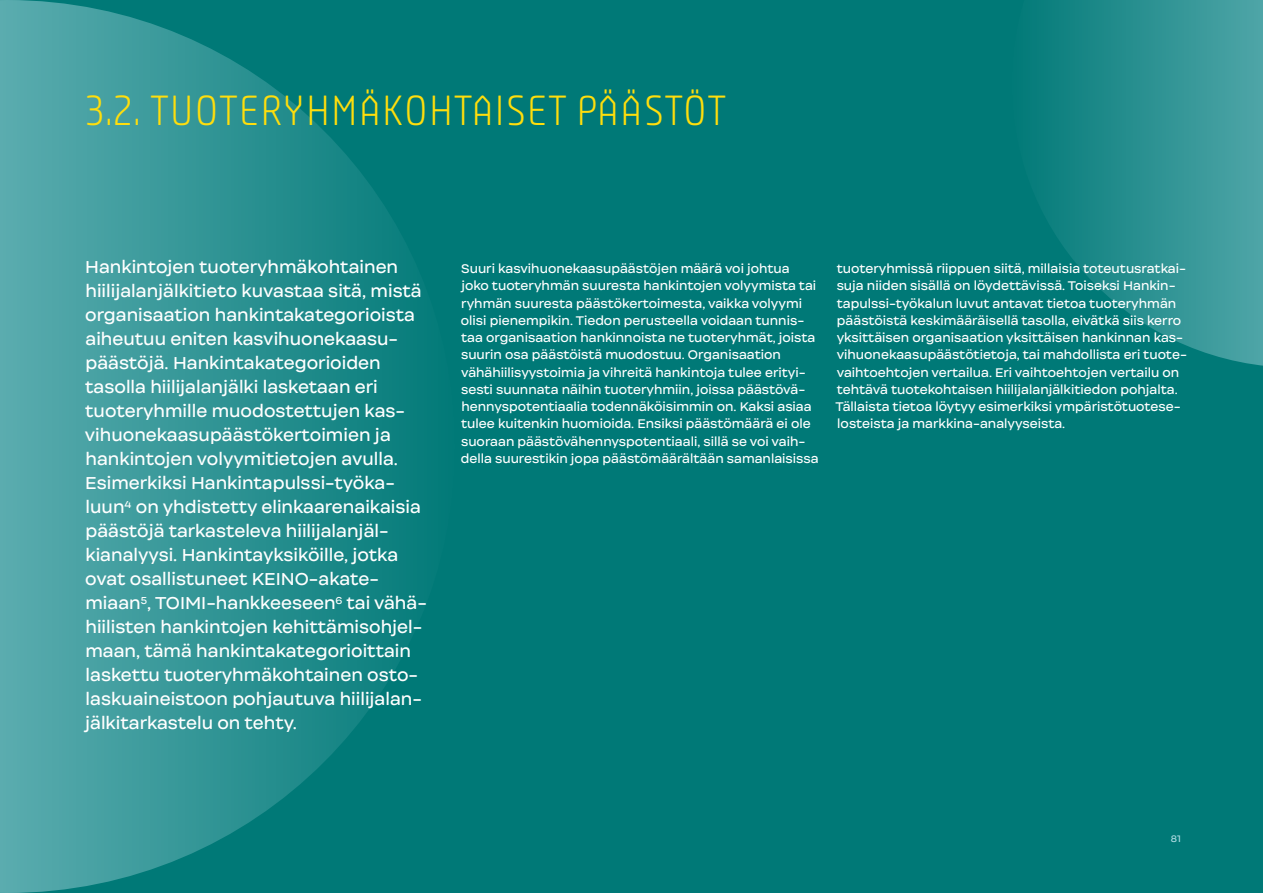
<style>
.page{position:relative;width:1263px;height:893px;background:#007977}
.page>*{position:absolute;margin:0;border:0;box-sizing:border-box;transform-origin:0 0}
.Otsikko__header_2{font:300 42px "Plau";letter-spacing:.01em;color:#ffde0c}
.Ingressi{font:16.5px/24px "Internacional";color:#fff}
.Leipis{font:12px/17.2px "Internacional";color:#fff}
.t1{font:9px "Internacional";color:#b1dde4}
</style>
<div class="page">
<svg style="left:0;top:0;width:406px;height:893px"></svg>
<svg style="left:1044px;top:0;width:219px;height:366px"></svg>
<p class="Otsikko__header_2" style="left:85px;top:86px;width:643px">3.2. TUOTERYHMÄKOHTAISET PÄÄSTÖT</p>
<p class="Ingressi" style="left:85px;top:255px;width:344px">Hankintojen tuoteryhmäkohtainen hiilijalanjälkitieto kuvastaa sitä, mistä organisaation hankintakategorioista aiheutuu eniten kasvihuonekaasu&shy;päästöjä. Hankintakategorioiden tasolla hiilijalanjälki lasketaan eri tuoteryhmille muodostettujen kas&shy;vihuonekaasupäästökertoimien ja hankintojen volyymitietojen avulla.<br>Esimerkiksi Hankintapulssi-työka&shy;luun<sup>4</sup> on yhdistetty elinkaarenaikaisia päästöjä tarkasteleva hiilijalanjäl&shy;kianalyysi. Hankintayksiköille, jotka ovat osallistuneet KEINO-akate&shy;miaan<sup>5</sup>, TOIMI-hankkeeseen<sup>6</sup> tai vähä&shy;hiilisten hankintojen kehittämisohjel&shy;maan, tämä hankintakategorioittain laskettu tuoteryhmäkohtainen osto&shy;laskuaineistoon pohjautuva hiilijalan&shy;jälkitarkastelu on tehty.</p>
<p class="Leipis" style="left:461px;top:260px;width:359px">Suuri kasvihuonekaasupäästöjen määrä voi johtua joko tuoteryhmän suuresta hankintojen volyymista tai ryhmän suuresta päästökertoimesta, vaikka volyymi olisi pienempikin. Tiedon perusteella voidaan tunnis&shy;taa organisaation hankinnoista ne tuoteryhmät, joista suurin osa päästöistä muodostuu. Organisaation vähähiilisyystoimia ja vihreitä hankintoja tulee erityi&shy;sesti suunnata näihin tuoteryhmiin, joissa päästövä&shy;hennyspotentiaalia todennäköisimmin on. Kaksi asiaa tulee kuitenkin huomioida. Ensiksi päästömäärä ei ole suoraan päästövähennyspotentiaali, sillä se voi vaih&shy;della suurestikin jopa päästömäärältään samanlaisissa</p>
<p class="Leipis" style="left:835px;top:260px;width:353px">tuoteryhmissä riippuen siitä, millaisia toteutusratkai&shy;suja niiden sisällä on löydettävissä. Toiseksi Hankin&shy;tapulssi-työkalun luvut antavat tietoa tuoteryhmän päästöistä keskimääräisellä tasolla, eivätkä siis kerro yksittäisen organisaation yksittäisen hankinnan kas&shy;vihuonekaasupäästötietoja, tai mahdollista eri tuote&shy;vaihtoehtojen vertailua. Eri vaihtoehtojen vertailu on tehtävä tuotekohtaisen hiilijalanjälkitiedon pohjalta.<br>Tällaista tietoa löytyy esimerkiksi ympäristötuotese&shy;losteista ja markkina-analyyseista.</p>
<p class="t1" style="left:1171px;top:833px;width:12px">81</p>
</div>
